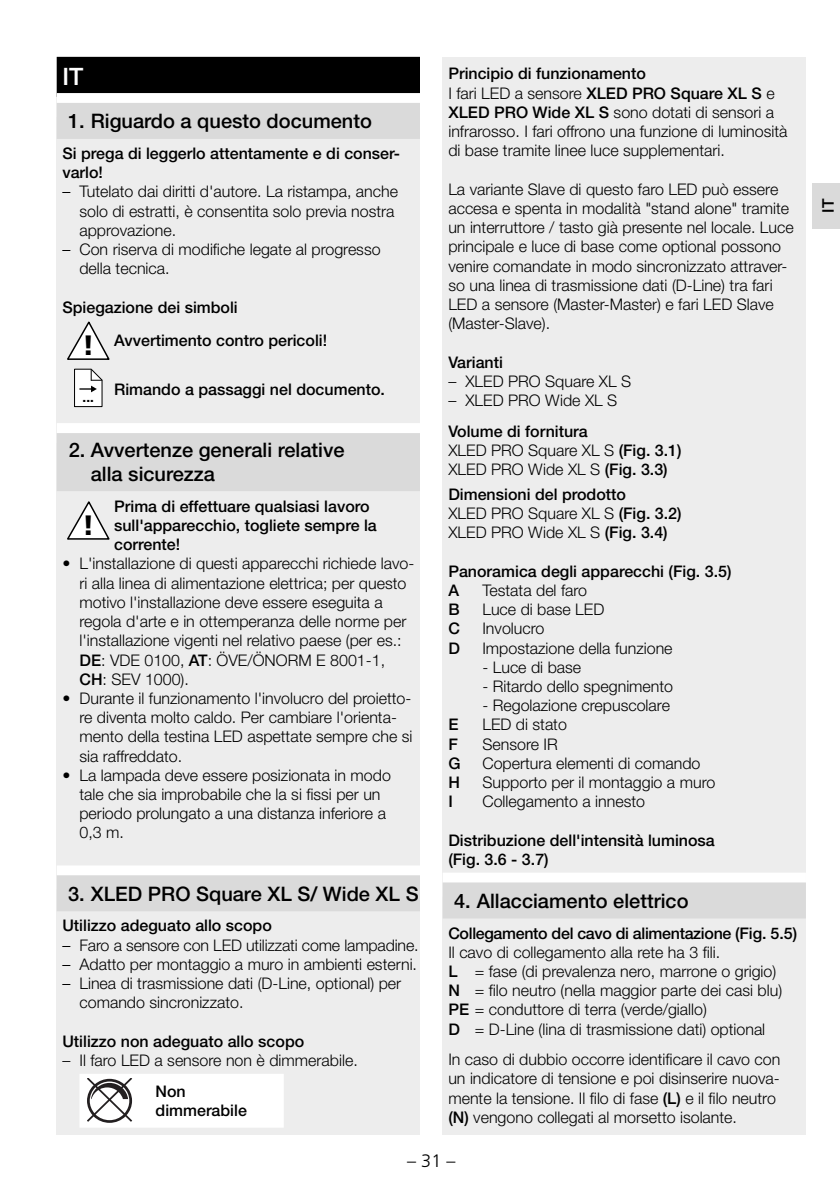
<style>
.page{position:relative;width:840px;height:1191px;background:#fff}
.page>*{position:absolute;margin:0;border:0;box-sizing:border-box;transform-origin:0 0}
.t1{font:900 28px "Frutiger LT Com";color:#000}
.t2{font:500 24px "Helvetica Neue LT Pro";color:#fff}
.t3{font:500 20px/24px "Helvetica Neue LT Pro";color:#000}
.t4{font:300 18px "Frutiger LT Std";color:#000}
.t5{font:300 16px/19.2px "Helvetica Neue LT Pro";color:#000}
.t6{font:500 16px/19.2px "Helvetica Neue LT Pro";color:#000}
.t7{font:500 16px "Helvetica Neue LT Pro";letter-spacing:-.02em;color:#000}
.t8{font:700 13.4px "Helvetica Neue LT Pro";color:#000}
.s1{font-family:"Frutiger LT Com";font-stretch:condensed}
.s2{font-family:"Frutiger LT Com";font-weight:900;font-size:28px}
.s3{font-weight:500}
.s4{font-family:"Helvetica Neue LTW1 G";font-stretch:condensed}
.s5{font-family:"Helvetica Neue LTW1 G";font-weight:300;font-stretch:condensed}
.s6{font-weight:300}
</style>
<div class="page">
<div style="left:57px;top:57px;width:363px;height:1077px;background:#ededed"></div>
<div style="left:57px;top:57px;width:363px;height:40px;background:#000"></div>
<div style="left:57px;top:93px;width:363px;height:24px;background:#fff"></div>
<div style="left:57px;top:103px;width:363px;height:36px;background:#dadada"></div>
<div style="left:57px;top:423px;width:363px;height:20px;background:#fff"></div>
<div style="left:57px;top:433px;width:363px;height:58px;background:#dadada"></div>
<div style="left:57px;top:865px;width:363px;height:24px;background:#fff"></div>
<div style="left:57px;top:875px;width:363px;height:36px;background:#dadada"></div>
<svg style="left:67px;top:321px;width:42px;height:39px"></svg>
<svg style="left:74px;top:368px;width:29px;height:39px"></svg>
<svg style="left:67px;top:501px;width:42px;height:38px"></svg>
<svg style="left:80px;top:1074px;width:203px;height:53px;background:#f0f0f0"></svg>
<div style="left:442px;top:57px;width:363px;height:1077px;background:#ededed"></div>
<div style="left:442px;top:872px;width:363px;height:24px;background:#fff"></div>
<div style="left:442px;top:882px;width:363px;height:36px;background:#dadada"></div>
<div style="left:811px;top:183px;width:28px;height:46px;background:#dadada"></div>
<h2 class="t2" style="left:62px;top:62px;width:22px">IT</h2>
<p class="t3" style="left:68px;top:109px;width:305px">1. Riguardo a questo documento</p>
<p class="t6" style="left:62px;top:143px;width:339px">Si prega di leggerlo attentamente e di conser&shy;varlo!</p>
<p class="t5" style="left:79px;top:182px;width:320px;text-indent:-17px"><span class="s1">–</span> Tutelato dai diritti d'autore. La ristampa, anche solo di estratti, è consentita solo previa nostra approvazione.</p>
<p class="t5" style="left:79px;top:239px;width:302px;text-indent:-17px"><span class="s1">–</span> Con riserva di modifiche legate al progresso della tecnica.</p>
<p class="t6" style="left:82px;top:290px;width:246px;line-height:33.6px;text-indent:-20px">Spiegazione dei simboli<br><span class="s2">!</span> Avvertimento contro pericoli!</p>
<p class="t8" style="left:83px;top:389px;width:13px">...</p>
<p class="t6" style="left:114px;top:379px;width:272px">Rimando a passaggi nel documento.</p>
<p class="t3" style="left:91px;top:438px;width:255px;text-indent:-22px">2. Avvertenze generali relative alla sicurezza</p>
<h1 class="t1" style="left:82px;top:508px;width:14px">!</h1>
<p class="t6" style="left:114px;top:496px;width:264px">Prima di effettuare qualsiasi lavoro sull'apparecchio, togliete sempre la corrente!</p>
<p class="t5" style="left:79px;top:554px;width:336px;text-indent:-17px">• L'installazione di questi apparecchi richiede lavo&shy;ri alla linea di alimentazione elettrica; per questo motivo l'installazione deve essere eseguita a regola d'arte e in ottemperanza delle norme per l'installazione vigenti nel relativo paese (per es.:<br><span class="s3">DE</span>: VDE 0100, <span class="s3">AT</span>: ÖVE/ÖNORM E 8001-1, <span class="s3">CH</span>: SEV 1000).</p>
<p class="t5" style="left:79px;top:688px;width:334px;text-indent:-17px">• Durante il funzionamento l'involucro del proietto&shy;re diventa molto caldo. Per cambiare l'orienta&shy;mento della testina LED aspettate sempre che si sia raffreddato.</p>
<p class="t5" style="left:79px;top:765px;width:313px;text-indent:-17px">• La lampada deve essere posizionata in modo tale che sia improbabile che la si fissi per un periodo prolungato a una distanza inferiore a 0,3 m.</p>
<p class="t3" style="left:68px;top:881px;width:352px">3. XLED PRO Square XL S/ Wide XL S</p>
<p class="t6" style="left:62px;top:916px;width:211px">Utilizzo adeguato allo scopo</p>
<p class="t5" style="left:62px;top:935px;width:357px"><span class="s1">–</span> Faro a sensore con LED utilizzati come lampadine.</p>
<p class="t5" style="left:62px;top:954px;width:356px"><span class="s1">–</span> Adatto per montaggio a muro in ambienti esterni.</p>
<p class="t5" style="left:79px;top:973px;width:323px;text-indent:-17px"><span class="s1">–</span> Linea di trasmissione dati (D-Line, optional) per comando sincronizzato.</p>
<p class="t6" style="left:62px;top:1031px;width:243px">Utilizzo non adeguato allo scopo</p>
<p class="t5" style="left:155px;top:1044px;width:203px;line-height:31px;text-indent:-93px"><span class="s4">–</span> Il faro LED a sensore non è dimmerabile.<br><span class="s3">Non</span></p>
<p class="t6" style="left:155px;top:1100px;width:93px">dimmerabile</p>
<p class="t5" style="left:448px;top:64px;width:340px"><span class="s3">Principio di funzionamento<br></span>I fari LED a sensore <span class="s3">XLED PRO Square XL S</span> e <span class="s3">XLED PRO Wide XL S</span> sono dotati di sensori a infrarosso. I fari offrono una funzione di luminosità di base tramite linee luce supplementari.</p>
<p class="t5" style="left:448px;top:179px;width:347px">La variante Slave di questo faro LED può essere accesa e spenta in modalità "stand alone" tramite un interruttore / tasto già presente nel locale. Luce principale e luce di base come optional possono venire comandate in modo sincronizzato attraver&shy;so una linea di trasmissione dati (D-Line) tra fari LED a sensore (Master-Master) e fari LED Slave (Master-Slave).</p>
<p class="t6" style="left:448px;top:352px;width:56px">Varianti</p>
<p class="t5" style="left:448px;top:371px;width:184px"><span class="s4">–</span> XLED PRO Square XL S</p>
<p class="t6" style="left:448px;top:385px;width:170px;line-height:30.6px"><span class="s5">–</span> <span class="s6">XLED PRO Wide XL S<br></span>Volume di fornitura</p>
<p class="t5" style="left:448px;top:440px;width:235px">XLED PRO Square XL S <span class="s3">(Fig. 3.1)<br></span>XLED PRO Wide XL S <span class="s3">(Fig. 3.3)</span></p>
<p class="t6" style="left:448px;top:484px;width:235px">Dimensioni del prodotto<br><span class="s6">XLED PRO Square XL S</span> (Fig. 3.2)<br><span class="s6">XLED PRO Wide XL S</span> (Fig. 3.4)</p>
<p class="t6" style="left:448px;top:561px;width:284px">Panoramica degli apparecchi (Fig. 3.5)<br>A</p>
<p class="t5" style="left:482px;top:580px;width:106px">Testata del faro</p>
<p class="t6" style="left:448px;top:599px;width:13px">B</p>
<p class="t5" style="left:482px;top:599px;width:123px">Luce di base LED</p>
<p class="t6" style="left:448px;top:619px;width:13px">C</p>
<p class="t5" style="left:482px;top:618px;width:63px">Involucro</p>
<p class="t6" style="left:448px;top:638px;width:13px">D</p>
<p class="t5" style="left:482px;top:638px;width:191px">Impostazione della funzione</p>
<p class="t5" style="left:482px;top:657px;width:100px">- Luce di base</p>
<p class="t5" style="left:482px;top:676px;width:192px">- Ritardo dello spegnimento</p>
<p class="t5" style="left:482px;top:695px;width:189px">- Regolazione crepuscolare</p>
<p class="t6" style="left:448px;top:715px;width:12px">E</p>
<p class="t5" style="left:482px;top:714px;width:86px">LED di stato</p>
<p class="t6" style="left:448px;top:734px;width:11px">F</p>
<p class="t5" style="left:482px;top:734px;width:77px">Sensore IR</p>
<p class="t6" style="left:448px;top:753px;width:14px">G</p>
<p class="t5" style="left:482px;top:753px;width:219px">Copertura elementi di comando</p>
<p class="t6" style="left:448px;top:772px;width:13px">H</p>
<p class="t5" style="left:482px;top:772px;width:234px">Supporto per il montaggio a muro</p>
<p class="t6" style="left:448px;top:791px;width:6px">I</p>
<p class="t5" style="left:482px;top:791px;width:164px">Collegamento a innesto</p>
<p class="t6" style="left:448px;top:830px;width:268px">Distribuzione dell'intensità luminosa (Fig. 3.6 - 3.7)</p>
<p class="t3" style="left:454px;top:888px;width:236px">4. Allacciamento elettrico</p>
<p class="t7" style="left:448px;top:923px;width:350px">Collegamento del cavo di alimentazione (Fig. 5.5)</p>
<p class="t5" style="left:448px;top:942px;width:335px">Il cavo di collegamento alla rete ha 3 fili.<br><span class="s3">L</span> = fase (di prevalenza nero, marrone o grigio)<br><span class="s3">N</span> = filo neutro (nella maggior parte dei casi blu)<br><span class="s3">PE</span> = conduttore di terra (verde/giallo)<br><span class="s3">D</span> = D-Line (lina di trasmissione dati) optional</p>
<p class="t5" style="left:448px;top:1049px;width:333px">In caso di dubbio occorre identificare il cavo con un indicatore di tensione e poi disinserire nuova&shy;mente la tensione. Il filo di fase <span class="s3">(L)</span> e il filo neutro <span class="s3">(N)</span> vengono collegati al morsetto isolante.</p>
<p class="t4" style="left:407px;top:1150px;width:50px">– 31 –</p>
<p class="t6" style="left:817px;top:213px;width:15px;rotate:-90deg">IT</p>
</div>
